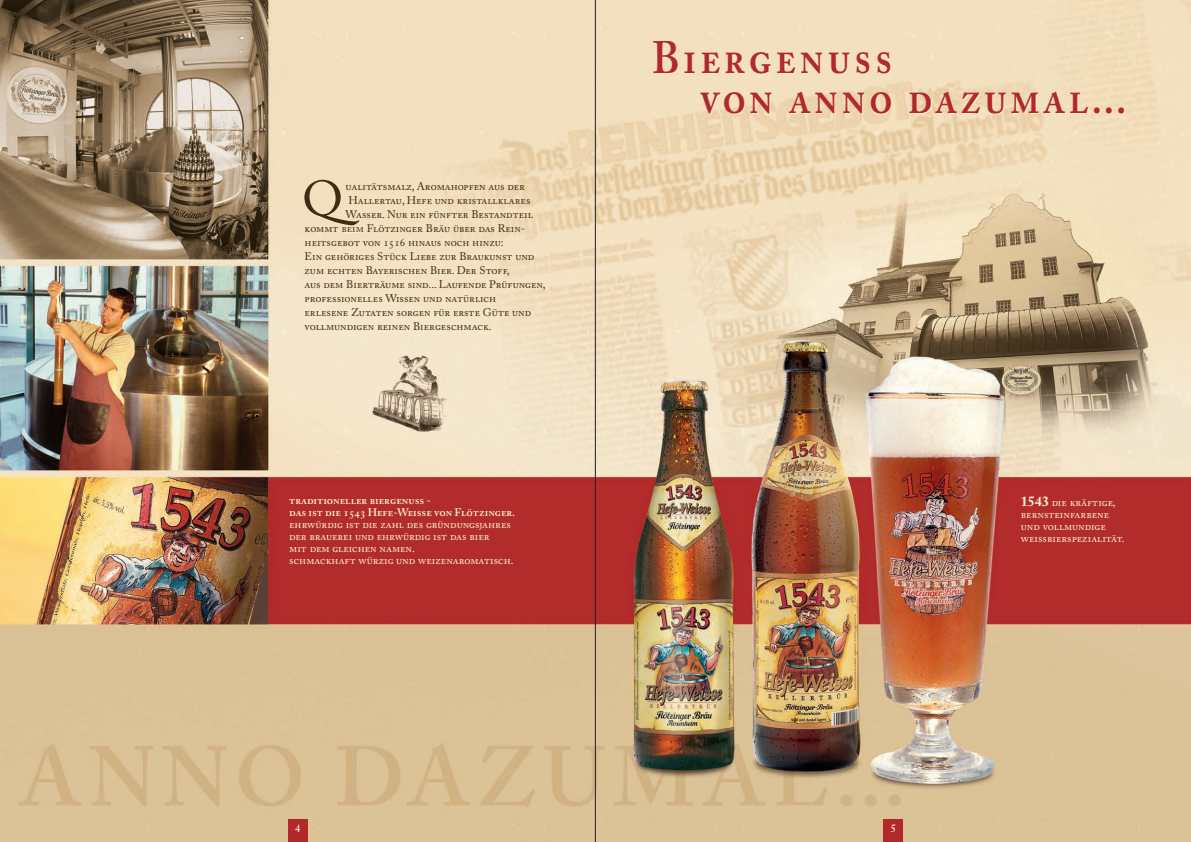
<style>
.page{position:relative;width:1191px;height:842px;background:#fff}
.page>*{position:absolute;margin:0;border:0;box-sizing:border-box;transform-origin:0 0}
.t1{font:48.9px "Adobe Caslon Pro";color:#402c13}
.t2{font:600 45.1px/40px "Adobe Caslon Pro";letter-spacing:.08em;color:#b1292a;scale:.91 1}
.t3{font:11px "Adobe Caslon Pro";color:#402c13}
.t4{font:11px/12px "Adobe Caslon Pro";color:#fbf0d7}
.t5{font:600 11px/12px "Adobe Caslon Pro";color:#fbf0d7}
.t6{font:600 11px "Adobe Caslon Pro";color:#fbf0d7;scale:.91 1}
.s1{font-weight:700;font-size:14px}
</style>
<div class="page">
<img style="left:0;top:0;width:1191px;height:842px">
<svg style="left:341px;top:227px;width:23px;height:6px"></svg>
<div style="left:288px;top:819px;width:20px;height:23px;background:#b1292a"></div>
<div style="left:883px;top:819px;width:20px;height:23px;background:#b1292a"></div>
<hr style="left:595px;top:0;width:1px;height:842px;background:#231f20">
<h1 class="t1" style="left:302px;top:170px;width:43px">Q</h1>
<p class="t3" style="left:345px;top:180px;width:181px">ualitätsmalz, Aromahopfen aus der</p>
<p class="t3" style="left:348px;top:194px;width:184px">Hallertau, Hefe und kristallklares</p>
<p class="t3" style="left:345px;top:208px;width:189px">Wasser. Nur ein fünfter Bestandteil</p>
<p class="t3" style="left:304px;top:222px;width:222px">kommt beim Flötzinger Bräu über das Rein-</p>
<p class="t3" style="left:304px;top:236px;width:201px">heitsgebot von 1516 hinaus noch hinzu:</p>
<p class="t3" style="left:304px;top:250px;width:231px">Ein gehöriges Stück Liebe zur Braukunst und</p>
<p class="t3" style="left:304px;top:264px;width:206px">zum echten Bayerischen Bier. Der Stoff,</p>
<p class="t3" style="left:304px;top:278px;width:243px">aus dem Bierträume sind... Laufende Prüfungen,</p>
<p class="t3" style="left:304px;top:292px;width:193px">professionelles Wissen und natürlich</p>
<p class="t3" style="left:304px;top:306px;width:228px">erlesene Zutaten sorgen für erste Güte und</p>
<p class="t3" style="left:304px;top:320px;width:189px">vollmundigen reinen Biergeschmack.</p>
<p class="t5" style="left:289px;top:494px;width:227px">traditioneller biergenuss -<br>das ist die 1543 Hefe-Weisse von Flötzinger.</p>
<p class="t4" style="left:289px;top:518px;width:226px">ehrwürdig ist die zahl des gründungsjahres der brauerei und ehrwürdig ist das bier<br>mit dem gleichen namen.<br>schmackhaft würzig und weizenaromatisch.</p>
<h2 class="t2" style="left:699px;top:38px;width:471px;text-indent:-48px">Biergenuss<br>von anno dazumal...</h2>
<p class="t4" style="left:1020px;top:497px;width:105px"><span class="s1">1543</span> die kräftige, bernsteinfarbene und vollmundige weissbierspezialität.</p>
<p class="t6" style="left:295px;top:822px;width:7px">4</p>
<p class="t6" style="left:890px;top:822px;width:7px">5</p>
</div>
